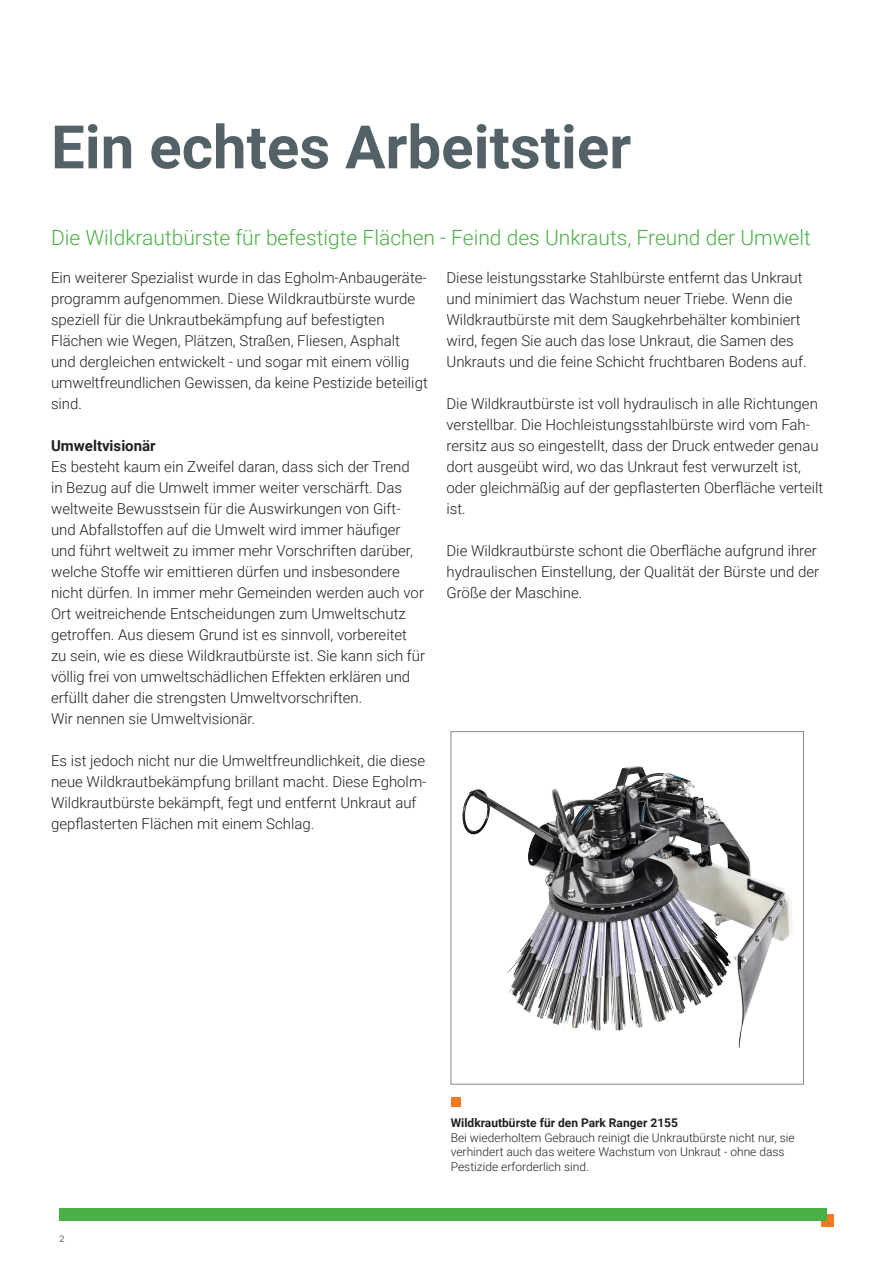
<style>
.page{position:relative;width:893px;height:1263px;background:#fff}
.page>*{position:absolute;margin:0;border:0;box-sizing:border-box;transform-origin:0 0}
.t1{font:700 60px "Roboto";color:#526267}
.t2{font:300 21px "Roboto";color:#49b045}
.t3{font:300 15px/21px "Roboto";color:#231f20}
.t4{font:700 15px "Roboto";color:#231f20}
.t5{font:300 12px/14.4px "Roboto";color:#231f20}
.t6{font:700 12px "Roboto";color:#231f20}
.t7{font:300 9px "Roboto";color:#231f20}
</style>
<div class="page">
<div style="left:821px;top:1214px;width:12px;height:13px;background:#f47921"></div>
<div style="left:60px;top:1208px;width:767px;height:12px;background:#49b045"></div>
<svg style="left:507px;top:766px;width:286px;height:282px"></svg>
<img style="left:462px;top:766px;width:172px;height:157px">
<div style="left:451px;top:731px;width:353px;height:353px;border:1px solid #818d91"></div>
<div style="left:451px;top:1097px;width:10px;height:10px;background:#f47921"></div>
<h1 class="t1" style="left:51px;top:105px;width:582px">Ein echtes Arbeitstier</h1>
<h2 class="t2" style="left:51px;top:223px;width:761px">Die Wildkrautbürste für befestigte Flächen - Feind des Unkrauts, Freund der Umwelt</h2>
<p class="t3" style="left:51px;top:267px;width:378px">Ein weiterer Spezialist wurde in das Egholm-Anbaugeräte&shy;programm aufgenommen. Diese Wildkrautbürste wurde speziell für die Unkrautbekämpfung auf befestigten Flächen wie Wegen, Plätzen, Straßen, Fliesen, Asphalt und dergleichen entwickelt - und sogar mit einem völlig umweltfreundlichen Gewissen, da keine Pestizide beteiligt sind.</p>
<p class="t4" style="left:51px;top:436px;width:106px">Umweltvisionär</p>
<p class="t3" style="left:51px;top:456px;width:376px">Es besteht kaum ein Zweifel daran, dass sich der Trend in Bezug auf die Umwelt immer weiter verschärft. Das weltweite Bewusstsein für die Auswirkungen von Gift&shy;und Abfallstoffen auf die Umwelt wird immer häufiger und führt weltweit zu immer mehr Vorschriften darüber, welche Stoffe wir emittieren dürfen und insbesondere nicht dürfen. In immer mehr Gemeinden werden auch vor Ort weitreichende Entscheidungen zum Umweltschutz getroffen. Aus diesem Grund ist es sinnvoll, vorbereitet zu sein, wie es diese Wildkrautbürste ist. Sie kann sich für völlig frei von umweltschädlichen Effekten erklären und erfüllt daher die strengsten Umweltvorschriften.<br>Wir nennen sie Umweltvisionär.</p>
<p class="t3" style="left:51px;top:750px;width:377px">Es ist jedoch nicht nur die Umweltfreundlichkeit, die diese neue Wildkrautbekämpfung brillant macht. Diese Egholm-Wildkrautbürste bekämpft, fegt und entfernt Unkraut auf gepflasterten Flächen mit einem Schlag.</p>
<p class="t3" style="left:446px;top:267px;width:362px">Diese leistungsstarke Stahlbürste entfernt das Unkraut und minimiert das Wachstum neuer Triebe. Wenn die Wildkrautbürste mit dem Saugkehrbehälter kombiniert wird, fegen Sie auch das lose Unkraut, die Samen des Unkrauts und die feine Schicht fruchtbaren Bodens auf.</p>
<p class="t3" style="left:446px;top:393px;width:378px">Die Wildkrautbürste ist voll hydraulisch in alle Richtungen verstellbar. Die Hochleistungsstahlbürste wird vom Fah&shy;rersitz aus so eingestellt, dass der Druck entweder genau dort ausgeübt wird, wo das Unkraut fest verwurzelt ist, oder gleichmäßig auf der gepflasterten Oberfläche verteilt ist.</p>
<p class="t3" style="left:446px;top:540px;width:374px">Die Wildkrautbürste schont die Oberfläche aufgrund ihrer hydraulischen Einstellung, der Qualität der Bürste und der<br>Größe der Maschine.</p>
<p class="t7" style="left:60px;top:1232px;width:6px">2</p>
<p class="t6" style="left:451px;top:1115px;width:229px">Wildkrautbürste für den Park Ranger 2155</p>
<p class="t5" style="left:451px;top:1130px;width:346px">Bei wiederholtem Gebrauch reinigt die Unkrautbürste nicht nur, sie verhindert auch das weitere Wachstum von Unkraut - ohne dass<br>Pestizide erforderlich sind.</p>
</div>
